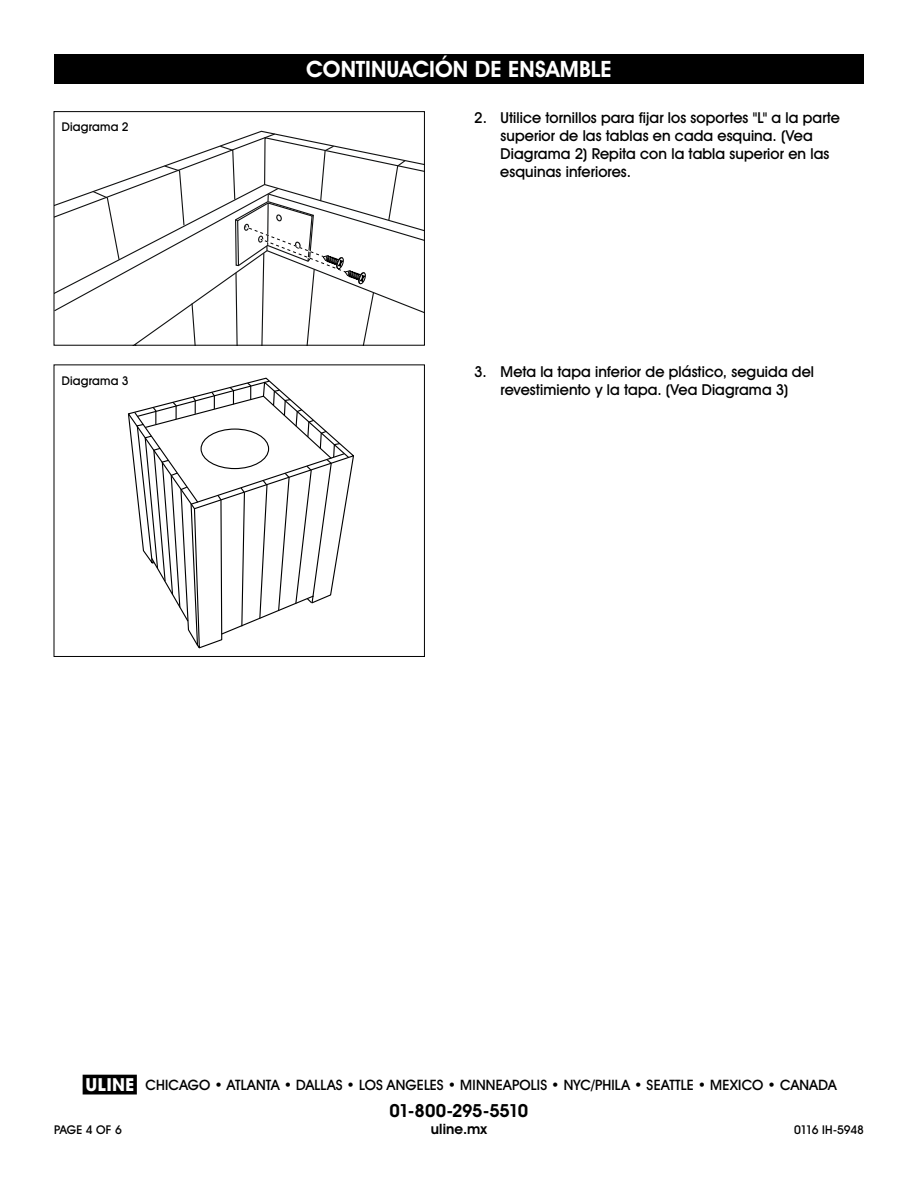
<style>
.page{position:relative;width:918px;height:1188px;background:#fff}
.page>*{position:absolute;margin:0;border:0;box-sizing:border-box;transform-origin:0 0}
.t1{font:700 22.5px "Uline Two Knine";letter-spacing:.005em;color:#fff}
.t2{font:700 18px "Uline Two Knine";letter-spacing:-.025em;color:#000}
.t3{font:15px/18px "Uline Two Knine";letter-spacing:.005em;color:#000}
.t4{font:14.25px "Uline Two Knine";letter-spacing:.01em;color:#000}
.t5{font:700 14.25px "Uline Two Knine";letter-spacing:.01em;color:#000}
.t6{font:12px "Uline Two Knine";letter-spacing:.015em;color:#000}
.t7{font:12px "Uline Two Knine";letter-spacing:-.045em;color:#000}
.s1{font-size:18px}
</style>
<div class="page">
<div style="left:54px;top:54px;width:810px;height:30px;background:#000"></div>
<svg style="left:56px;top:130px;width:367px;height:214px"></svg>
<div style="left:54px;top:111px;width:371px;height:235px;border:1px solid #000"></div>
<svg style="left:128px;top:377px;width:226px;height:272px"></svg>
<div style="left:201px;top:429px;width:68px;height:40px;border:1px solid #000;border-radius:50%"></div>
<div style="left:54px;top:364px;width:371px;height:293px;border:1px solid #000"></div>
<p class="t6" style="left:62px;top:120px;width:68px">Diagrama 2</p>
<p class="t6" style="left:62px;top:373px;width:68px">Diagrama 3</p>
<h1 class="t1" style="left:306px;top:56px;width:307px">CONTINUACIÓN DE ENSAMBLE</h1>
<p class="t3" style="left:500px;top:108px;width:341px;text-indent:-26px">2. Utilice tornillos para fijar los soportes "L" a la parte superior de las tablas en cada esquina. (Vea Diagrama 2) Repita con la tabla superior en las esquinas inferiores.</p>
<p class="t3" style="left:474px;top:363px;width:341px;text-align:center">3. Meta la tapa inferior de plástico, seguida del revestimiento y la tapa. (Vea Diagrama 3)</p>
<p class="t4" style="left:83px;top:1076px;width:755px"><span class="s1">π</span> CHICAGO • ATLANTA • DALLAS • LOS ANGELES • MINNEAPOLIS • NYC/PHILA • SEATTLE • MEXICO • CANADA</p>
<p class="t2" style="left:390px;top:1099px;width:140px">01-800-295-5510</p>
<p class="t5" style="left:431px;top:1120px;width:58px">uline.mx</p>
<p class="t6" style="left:54px;top:1122px;width:69px">PAGE 4 OF 6</p>
<p class="t7" style="left:794px;top:1122px;width:71px">0116 IH-5948</p>
</div>
